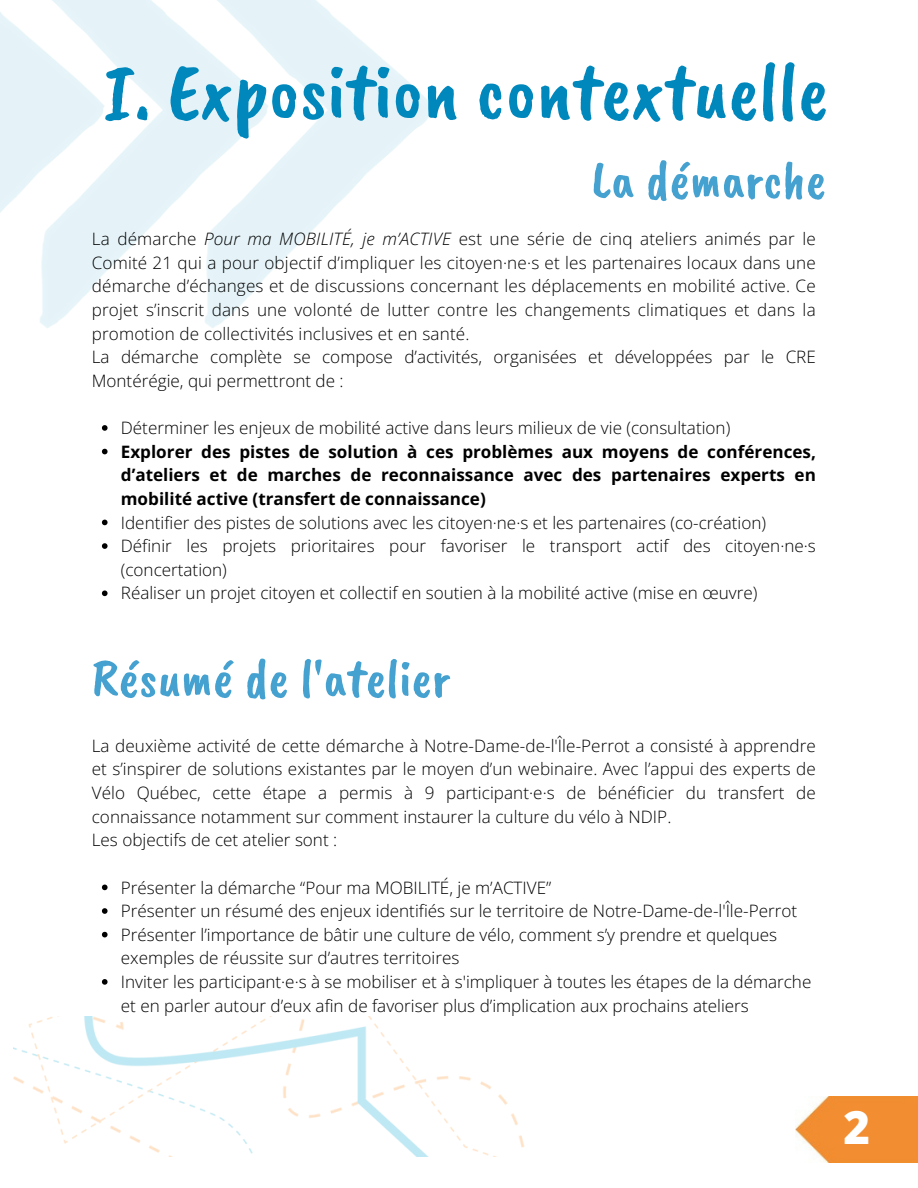
<style>
.page{position:relative;width:918px;height:1188px;background:#fff}
.page>*{position:absolute;margin:0;border:0;box-sizing:border-box;transform-origin:0 0}
.t1{font:81px "Caveat Brush";color:#0087bc}
.t2{font:54px "Caveat Brush";color:#45a1cf}
.t3{font:800 45.45px "Open Sans";color:#fff}
.t4{font:300 17.1px/23.7px "Open Sans";color:#000}
.t5{font:700 17.1px/23.7px "Open Sans";color:#000;text-align:justify}
.s1{font-style:italic}
</style>
<div class="page">
<img style="left:0;top:0;width:433px;height:328px">
<div style="left:820px;top:1096px;width:98px;height:67px;background:#f28d31"></div>
<img style="left:14px;top:1017px;width:834px;height:139px">
<svg style="left:102px;top:885px;width:6px;height:5px"></svg>
<svg style="left:102px;top:908px;width:6px;height:6px"></svg>
<svg style="left:102px;top:932px;width:6px;height:5px"></svg>
<svg style="left:102px;top:979px;width:6px;height:6px"></svg>
<svg style="left:102px;top:425px;width:6px;height:6px"></svg>
<svg style="left:102px;top:449px;width:6px;height:5px"></svg>
<svg style="left:102px;top:520px;width:6px;height:5px"></svg>
<svg style="left:102px;top:543px;width:6px;height:6px"></svg>
<svg style="left:102px;top:590px;width:6px;height:6px"></svg>
<p class="t1" style="left:104px;top:40px;width:726px">I. Exposition contextuelle</p>
<p class="t2" style="left:592px;top:146px;width:236px">La démarche</p>
<p class="t4" style="left:92px;top:227px;width:725px;text-align:justify">La démarche <span class="s1">Pour ma MOBILITÉ, je m’ACTIVE</span> est une série de cinq ateliers animés par le Comité 21 qui a pour objectif d’impliquer les citoyen·ne·s et les partenaires locaux dans une démarche d’échanges et de discussions concernant les déplacements en mobilité active. Ce projet s’inscrit dans une volonté de lutter contre les changements climatiques et dans la promotion de collectivités inclusives et en santé.</p>
<p class="t4" style="left:92px;top:345px;width:726px">La démarche complète se compose d’activités, organisées et développées par le CRE<br>Montérégie, qui permettront de :</p>
<p class="t4" style="left:121px;top:416px;width:611px">Déterminer les enjeux de mobilité active dans leurs milieux de vie (consultation)</p>
<p class="t5" style="left:121px;top:439px;width:697px">Explorer des pistes de solution à ces problèmes aux moyens de conférences, d’ateliers et de marches de reconnaissance avec des partenaires experts en mobilité active (transfert de connaissance)</p>
<p class="t4" style="left:121px;top:510px;width:647px">Identifier des pistes de solutions avec les citoyen·ne·s et les partenaires (co-création)</p>
<p class="t4" style="left:121px;top:534px;width:697px">Définir les projets prioritaires pour favoriser le transport actif des citoyen·ne·s (concertation)</p>
<p class="t4" style="left:121px;top:581px;width:638px">Réaliser un projet citoyen et collectif en soutien à la mobilité active (mise en œuvre)</p>
<p class="t2" style="left:92px;top:644px;width:360px">Résumé de l'atelier</p>
<p class="t4" style="left:92px;top:733px;width:726px;text-align:justify">La deuxième activité de cette démarche à Notre-Dame-de-l'Île-Perrot a consisté à apprendre et s’inspirer de solutions existantes par le moyen d’un webinaire. Avec l’appui des experts de Vélo Québec, cette étape a permis à 9 participant·e·s de bénéficier du transfert de connaissance notamment sur comment instaurer la culture du vélo à NDIP.</p>
<p class="t4" style="left:92px;top:828px;width:247px">Les objectifs de cet atelier sont :</p>
<p class="t4" style="left:121px;top:875px;width:432px">Présenter la démarche “Pour ma MOBILITÉ, je m’ACTIVE”</p>
<p class="t4" style="left:121px;top:899px;width:678px">Présenter un résumé des enjeux identifiés sur le territoire de Notre-Dame-de-l'Île-Perrot</p>
<p class="t4" style="left:121px;top:922px;width:658px">Présenter l’importance de bâtir une culture de vélo, comment s’y prendre et quelques exemples de réussite sur d’autres territoires</p>
<p class="t4" style="left:121px;top:970px;width:692px">Inviter les participant·e·s à se mobiliser et à s'impliquer à toutes les étapes de la démarche et en parler autour d’eux afin de favoriser plus d’implication aux prochains ateliers</p>
<p class="t3" style="left:844px;top:1096px;width:28px">2</p>
</div>
